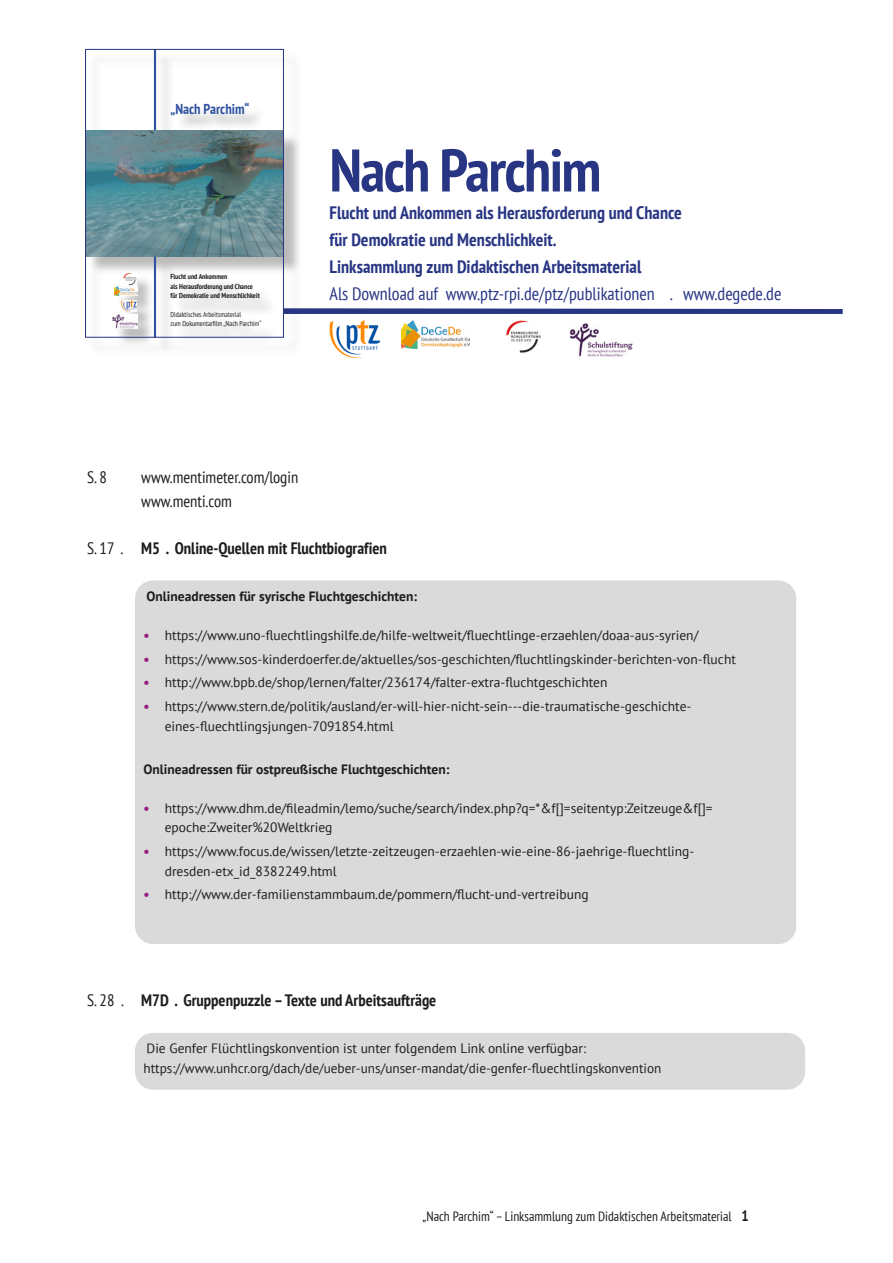
<style>
.page{position:relative;width:893px;height:1263px;background:#fff}
.page>*{position:absolute;margin:0;border:0;box-sizing:border-box;transform-origin:0 0}
.t1{font:700 condensed 60px "PT Sans";letter-spacing:-.025em;color:#283583}
.t2{font:700 condensed 18px "PT Sans";color:#283583}
.t3{font:condensed 18px "PT Sans";color:#283583}
.t4{font:700 condensed 16.5px "PT Sans";color:#1d1d1b}
.t5{font:condensed 16.5px "PT Sans";color:#1d1d1b}
.t6{font:700 condensed 14.4px "PT Sans";color:#3053a1}
.Text_Materialien{font:13.5px/19.5px "PT Sans";color:#1d1d1b}
.Text_Materialien-2{font:700 13.5px "PT Sans";color:#1d1d1b}
.t7{font:condensed 13.5px "PT Sans";color:#1d1d1b}
.t8{font:700 condensed 7.2px/9.3px "PT Sans";color:#1d1d1b}
.t9{font:condensed 7.2px/9.3px "PT Sans";color:#1d1d1b}
.s1{font-weight:400}
.s2{font-weight:700;color:#961b81}
.s3{font-weight:700;font-size:15px}
</style>
<div class="page">
<div style="left:87px;top:51px;width:216px;height:305px;background:#1d1d1b;opacity:.3"></div>
<hr style="left:154px;top:49px;width:2px;height:288px;background:#3053a1">
<img style="left:87px;top:131px;width:195px;height:126px">
<img style="left:112px;top:315px;width:25px;height:14px">
<img style="left:114px;top:287px;width:23px;height:9px">
<img style="left:121px;top:301px;width:15px;height:11px">
<img style="left:123px;top:272px;width:14px;height:13px">
<div style="left:85px;top:49px;width:199px;height:289px;border:1px solid #283583"></div>
<svg style="left:282px;top:308px;width:561px;height:7px"></svg>
<img style="left:330px;top:320px;width:50px;height:37px">
<img style="left:402px;top:320px;width:68px;height:28px">
<img style="left:506px;top:320px;width:35px;height:33px">
<img style="left:570px;top:323px;width:63px;height:34px">
<div style="left:135px;top:580px;width:661px;height:364px;background:#dadada;border-radius:18px"></div>
<div style="left:135px;top:1033px;width:670px;height:57px;background:#dadada;border-radius:18px"></div>
<p class="t6" style="left:170px;top:99px;width:81px">„Nach Parchim“</p>
<p class="t8" style="left:170px;top:272px;width:91px">Flucht und Ankommen<br>als Herausforderung und Chance für Demokratie und Menschlichkeit</p>
<p class="t9" style="left:170px;top:310px;width:93px">Didaktisches Arbeitsmaterial<br>zum Dokumentarfilm „Nach Parchim“</p>
<p class="t1" style="left:330px;top:131px;width:273px">Nach Parchim</p>
<p class="t2" style="left:330px;top:200px;width:354px">Flucht und Ankommen als Herausforderung und Chance</p>
<p class="t2" style="left:330px;top:227px;width:228px">für Demokratie und Menschlichkeit.</p>
<p class="t2" style="left:330px;top:254px;width:313px">Linksammlung zum Didaktischen Arbeitsmaterial</p>
<p class="t3" style="left:330px;top:282px;width:453px">Als Download auf www.ptz-rpi.de/ptz/publikationen . www.degede.de</p>
<p class="t5" style="left:87px;top:467px;width:21px">S. 8</p>
<p class="t5" style="left:141px;top:467px;width:159px">www.mentimeter.com/login</p>
<p class="t5" style="left:141px;top:490px;width:92px">www.menti.com</p>
<p class="t4" style="left:87px;top:538px;width:301px"><span class="s1">S. 17 .</span> M5 . Online-Quellen mit Fluchtbiografien</p>
<p class="Text_Materialien-2" style="left:147px;top:587px;width:272px">Onlineadressen für syrische Fluchtgeschichten:</p>
<p class="Text_Materialien" style="left:144px;top:625px;width:556px"><span class="s2">•</span> https://www.uno-fluechtlingshilfe.de/hilfe-weltweit/fluechtlinge-erzaehlen/doaa-aus-syrien/</p>
<p class="Text_Materialien" style="left:144px;top:649px;width:594px"><span class="s2">•</span> https://www.sos-kinderdoerfer.de/aktuelles/sos-geschichten/fluchtlingskinder-berichten-von-flucht</p>
<p class="Text_Materialien" style="left:144px;top:672px;width:465px"><span class="s2">•</span> http://www.bpb.de/shop/lernen/falter/236174/falter-extra-fluchtgeschichten</p>
<p class="Text_Materialien" style="left:165px;top:696px;width:528px;text-indent:-21px"><span class="s2">•</span> https://www.stern.de/politik/ausland/er-will-hier-nicht-sein---die-traumatische-geschichte&shy;eines-fluechtlingsjungen-7091854.html</p>
<p class="Text_Materialien-2" style="left:144px;top:760px;width:307px">Onlineadressen für ostpreußische Fluchtgeschichten:</p>
<p class="Text_Materialien" style="left:165px;top:798px;width:549px;text-indent:-21px"><span class="s2">•</span> https://www.dhm.de/fileadmin/lemo/suche/search/index.php?q=*&amp;f[]=seitentyp:Zeitzeuge&amp;f[]= epoche:Zweiter%20Weltkrieg</p>
<p class="Text_Materialien" style="left:165px;top:841px;width:531px;text-indent:-21px"><span class="s2">•</span> https://www.focus.de/wissen/letzte-zeitzeugen-erzaehlen-wie-eine-86-jaehrige-fluechtling&shy;dresden-etx_id_8382249.html</p>
<p class="Text_Materialien" style="left:144px;top:885px;width:447px"><span class="s2">•</span> http://www.der-familienstammbaum.de/pommern/flucht-und-vertreibung</p>
<p class="t4" style="left:87px;top:989px;width:351px"><span class="s1">S. 28 .</span> M7D . Gruppenpuzzle – Texte und Arbeitsaufträge</p>
<p class="Text_Materialien" style="left:147px;top:1038px;width:441px">Die Genfer Flüchtlingskonvention ist unter folgendem Link online verfügbar:</p>
<p class="Text_Materialien" style="left:144px;top:1058px;width:519px">https://www.unhcr.org/dach/de/ueber-uns/unser-mandat/die-genfer-fluechtlingskonvention</p>
<p class="t7" style="left:422px;top:1207px;width:328px">„Nach Parchim“ – Linksammlung zum Didaktischen Arbeitsmaterial <span class="s3">1</span></p>
</div>
